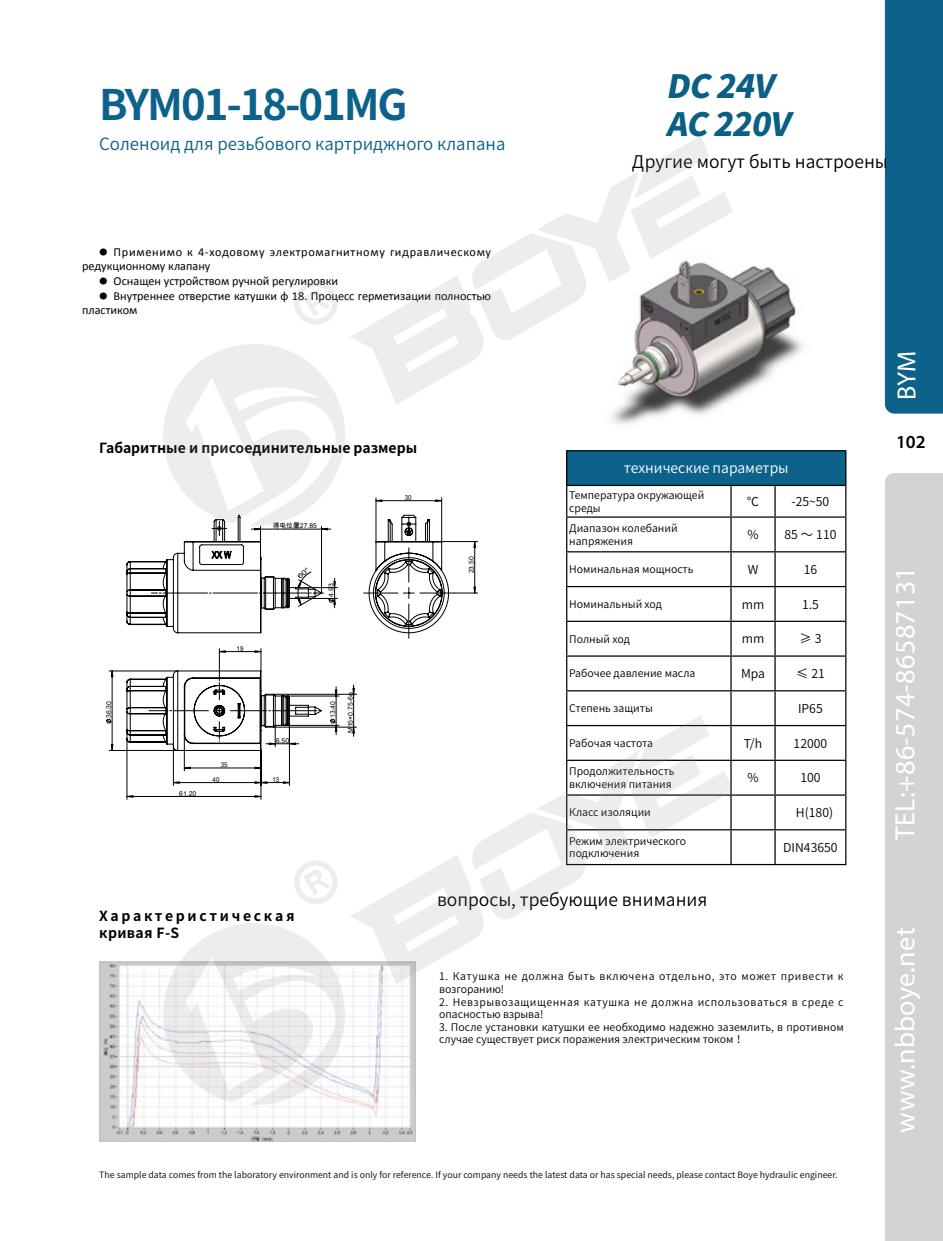
<style>
.page{position:relative;width:943px;height:1241px;background:#fff}
.page>*{position:absolute;margin:0;border:0;box-sizing:border-box;transform-origin:0 0}
.t1{font:700 42px "Source Han Sans CN";letter-spacing:-.05em;color:#0c628a}
.t2{font:italic 800 32.02px/38.5px "Source Han Sans CN";color:#0a5f85}
.t3{font:28px "Myriad Variable Concept";letter-spacing:.01em;color:#fff}
.t4{font:26.25px "Myriad Variable Concept";color:#fff}
.t5{font:18.38px "Myriad Variable Concept";color:#040000}
.t6{font:17.5px "Source Han Sans CN";color:#000}
.t7{font:16.8px "Source Han Sans CN";color:#0a5f85}
.t8{font:700 14px "Source Han Sans CN";color:#000}
.t9{font:700 14px/16.8px "Source Han Sans CN";letter-spacing:.19em;color:#000}
.t10{font:14px "Source Han Sans CN";color:#fff}
.t11{font:12.25px/14.7px "Calibri";color:#000}
.t12{font:12.25px/14.7px "Calibri";letter-spacing:.055em;color:#000}
.t13{font:12.25px "Source Han Sans CN";color:#000}
.t14{font:10.5px/12.6px "Source Han Sans CN";color:#000}
.t15{font:10.5px/12.6px "Source Han Sans CN";letter-spacing:.06em;color:#000}
.t16{font:8.75px "Source Han Sans CN";letter-spacing:.005em;color:#000}
.t17{font:6.83px "Arial Unicode MS";color:#040000}
.t18{font:6.83px "Arial Unicode MS";color:#040000;scale:.9 1}
.s1{font-family:"Source Han Sans CN";font-size:7.88px}
</style>
<div class="page">
<div style="left:885px;top:473px;width:58px;height:767px;background:#d3d3d4"></div>
<div style="left:884px;top:0;width:59px;height:413px;background:#0c628a"></div>
<img style="left:732px;top:265px;width:71px;height:134px">
<svg style="left:106px;top:718px;width:5px;height:5px"></svg>
<hr style="left:673px;top:471px;width:1px;height:350px;background:#000">
<hr style="left:99px;top:882px;width:403px;height:1px;background:#000">
<hr style="left:99px;top:471px;width:1px;height:350px;background:#000">
<hr style="left:99px;top:471px;width:403px;height:1px;background:#000">
<hr style="left:665px;top:471px;width:1px;height:350px;background:#000">
<hr style="left:99px;top:874px;width:403px;height:1px;background:#000">
<hr style="left:109px;top:670px;width:69px;height:1px;background:#000">
<hr style="left:109px;top:750px;width:69px;height:1px;background:#000">
<img style="left:99px;top:961px;width:317px;height:180px">
<div style="left:566px;top:450px;width:279px;height:35px;background:#0c628a"></div>
<hr style="left:731px;top:450px;width:44px;height:1px;background:#000">
<hr style="left:775px;top:450px;width:71px;height:1px;background:#000">
<hr style="left:845px;top:451px;width:1px;height:34px;background:#000">
<hr style="left:731px;top:485px;width:44px;height:1px;background:#000">
<hr style="left:775px;top:485px;width:71px;height:1px;background:#000">
<hr style="left:774px;top:486px;width:1px;height:30px;background:#000">
<hr style="left:845px;top:486px;width:1px;height:30px;background:#000">
<hr style="left:731px;top:516px;width:44px;height:1px;background:#000">
<hr style="left:775px;top:516px;width:71px;height:1px;background:#000">
<hr style="left:774px;top:517px;width:1px;height:34px;background:#000">
<hr style="left:845px;top:517px;width:1px;height:34px;background:#000">
<hr style="left:731px;top:551px;width:44px;height:1px;background:#000">
<hr style="left:775px;top:551px;width:71px;height:1px;background:#000">
<hr style="left:774px;top:552px;width:1px;height:34px;background:#000">
<hr style="left:845px;top:552px;width:1px;height:34px;background:#000">
<hr style="left:731px;top:586px;width:44px;height:1px;background:#000">
<hr style="left:775px;top:586px;width:71px;height:1px;background:#000">
<hr style="left:774px;top:587px;width:1px;height:33px;background:#000">
<hr style="left:845px;top:587px;width:1px;height:33px;background:#000">
<hr style="left:566px;top:622px;width:1px;height:33px;background:#000">
<hr style="left:731px;top:620px;width:44px;height:2px;background:#000">
<hr style="left:730px;top:622px;width:1px;height:33px;background:#000">
<hr style="left:775px;top:620px;width:71px;height:2px;background:#000">
<hr style="left:774px;top:622px;width:1px;height:33px;background:#000">
<hr style="left:845px;top:622px;width:1px;height:33px;background:#000">
<hr style="left:731px;top:655px;width:44px;height:1px;background:#000">
<hr style="left:775px;top:655px;width:71px;height:1px;background:#000">
<hr style="left:774px;top:656px;width:1px;height:34px;background:#000">
<hr style="left:845px;top:656px;width:1px;height:34px;background:#000">
<hr style="left:731px;top:690px;width:44px;height:1px;background:#000">
<hr style="left:775px;top:690px;width:71px;height:1px;background:#000">
<hr style="left:774px;top:691px;width:1px;height:33px;background:#000">
<hr style="left:845px;top:691px;width:1px;height:33px;background:#000">
<hr style="left:731px;top:724px;width:44px;height:2px;background:#000">
<hr style="left:775px;top:724px;width:71px;height:2px;background:#000">
<hr style="left:774px;top:726px;width:1px;height:33px;background:#000">
<hr style="left:845px;top:726px;width:1px;height:33px;background:#000">
<hr style="left:731px;top:759px;width:44px;height:1px;background:#000">
<hr style="left:775px;top:759px;width:71px;height:1px;background:#000">
<hr style="left:774px;top:760px;width:1px;height:34px;background:#000">
<hr style="left:845px;top:760px;width:1px;height:34px;background:#000">
<hr style="left:731px;top:794px;width:44px;height:1px;background:#000">
<hr style="left:775px;top:794px;width:71px;height:1px;background:#000">
<hr style="left:774px;top:795px;width:1px;height:34px;background:#000">
<hr style="left:845px;top:795px;width:1px;height:34px;background:#000">
<hr style="left:731px;top:829px;width:44px;height:1px;background:#000">
<hr style="left:775px;top:829px;width:71px;height:1px;background:#000">
<hr style="left:774px;top:830px;width:1px;height:33px;background:#000">
<hr style="left:845px;top:830px;width:1px;height:33px;background:#000">
<hr style="left:731px;top:863px;width:44px;height:2px;background:#000">
<hr style="left:775px;top:863px;width:71px;height:2px;background:#000">
<svg style="left:126px;top:648px;width:606px;height:457px"></svg>
<svg style="left:126px;top:136px;width:606px;height:502px"></svg>
<h1 class="t1" style="left:99px;top:81px;width:310px">BYM01-18-01MG</h1>
<h3 class="t7" style="left:99px;top:134px;width:407px">Соленоид для резьбового картриджного клапана</h3>
<h2 class="t2" style="left:665px;top:67px;width:141px">DC24V<br>AC220V</h2>
<h3 class="t6" style="left:632px;top:151px;width:257px">Другие могут быть настроены</h3>
<p class="t12" style="left:82px;top:244px;width:410px;text-indent:17px"><span class="s1">●</span> Применимо к 4-ходовому электромагнитному гидравлическому редукционному клапану</p>
<p class="t11" style="left:99px;top:273px;width:240px"><span class="s1">●</span> Оснащен устройством ручной регулировки</p>
<p class="t11" style="left:82px;top:288px;width:410px;text-indent:17px"><span class="s1">●</span> Внутреннее отверстие катушки φ 18. Процесс герметизации полностью пластиком</p>
<h3 class="t8" style="left:99px;top:439px;width:319px">Габаритные и присоединительные размеры</h3>
<p class="t17" style="left:104px;top:718px;width:18px;rotate:-90deg">36.30</p>
<p class="t18" style="left:237px;top:643px;width:9px">19</p>
<p class="t17" style="left:179px;top:788px;width:18px">61.20</p>
<p class="t18" style="left:221px;top:759px;width:9px">35</p>
<p class="t18" style="left:213px;top:774px;width:9px">40</p>
<p class="t17" style="left:273px;top:520px;width:46px">得电位置27.85</p>
<p class="t17" style="left:326px;top:597px;width:15px;rotate:-90deg">4.93</p>
<p class="t17" style="left:276px;top:735px;width:15px">6.50</p>
<p class="t18" style="left:272px;top:774px;width:9px">13</p>
<p class="t17" style="left:328px;top:718px;width:18px;rotate:-90deg">13.40</p>
<p class="t17" style="left:345px;top:733px;width:42px;rotate:-90deg">M15×0.75-6g</p>
<h3 class="t9" style="left:99px;top:907px;width:197px">Характеристическая кривая F-S</h3>
<p class="t18" style="left:404px;top:492px;width:9px">30</p>
<h3 class="t10" style="left:624px;top:460px;width:166px">технические параметры</h3>
<p class="t14" style="left:569px;top:489px;width:137px">Температура окружающей среды</p>
<p class="t13" style="left:747px;top:494px;width:14px">℃</p>
<p class="t13" style="left:791px;top:494px;width:39px">-25~50</p>
<p class="t14" style="left:569px;top:522px;width:110px">Диапазон колебаний напряжения</p>
<p class="t13" style="left:747px;top:527px;width:13px">%</p>
<p class="t13" style="left:784px;top:527px;width:54px">85 ～ 110</p>
<p class="t14" style="left:569px;top:563px;width:126px">Номинальная мощность</p>
<p class="t13" style="left:747px;top:562px;width:12px">W</p>
<p class="t13" style="left:803px;top:562px;width:15px">16</p>
<p class="t14" style="left:569px;top:598px;width:94px">Номинальный ход</p>
<p class="t13" style="left:741px;top:597px;width:24px">mm</p>
<p class="t13" style="left:802px;top:597px;width:18px">1.5</p>
<p class="t14" style="left:569px;top:632px;width:62px">Полный ход</p>
<p class="t13" style="left:741px;top:632px;width:24px">mm</p>
<p class="t13" style="left:799px;top:632px;width:24px">≥3</p>
<p class="t14" style="left:569px;top:667px;width:128px">Рабочее давление масла</p>
<p class="t13" style="left:741px;top:666px;width:26px">Mpa</p>
<p class="t13" style="left:796px;top:666px;width:30px">≤ 21</p>
<p class="t14" style="left:569px;top:702px;width:85px">Степень защиты</p>
<p class="t13" style="left:798px;top:701px;width:26px">IP65</p>
<p class="t14" style="left:569px;top:737px;width:85px">Рабочая частота</p>
<p class="t13" style="left:744px;top:736px;width:20px">T/h</p>
<p class="t13" style="left:793px;top:736px;width:35px">12000</p>
<p class="t14" style="left:569px;top:765px;width:107px">Продолжительность включения питания</p>
<p class="t13" style="left:747px;top:770px;width:13px">%</p>
<p class="t13" style="left:800px;top:770px;width:22px">100</p>
<p class="t14" style="left:569px;top:806px;width:83px">Класс изоляции</p>
<p class="t13" style="left:796px;top:805px;width:39px">H(180)</p>
<p class="t14" style="left:569px;top:834px;width:118px">Режим электрического подключения</p>
<p class="t13" style="left:783px;top:840px;width:56px">DIN43650</p>
<h3 class="t6" style="left:437px;top:889px;width:272px">вопросы, требующие внимания</h3>
<p class="t17" style="left:466px;top:573px;width:18px;rotate:-90deg">23.50</p>
<p class="t15" style="left:439px;top:970px;width:406px">1. Катушка не должна быть включена отдельно, это может привести к возгоранию!</p>
<p class="t15" style="left:439px;top:995px;width:406px">2. Невзрывозащищенная катушка не должна использоваться в среде с опасностью взрыва!</p>
<p class="t14" style="left:439px;top:1020px;width:406px">3. После установки катушки ее необходимо надежно заземлить, в противном случае существует риск поражения электрическим током ！</p>
<p class="t16" style="left:99px;top:1169px;width:740px">The sample data comes from the laboratory environment and is only for reference. If your company needs the latest data or has special needs, please contact Boye hydraulic engineer.</p>
<h3 class="t4" style="left:891px;top:400px;width:50px;rotate:-90deg">BYM</h3>
<h3 class="t5" style="left:896px;top:431px;width:31px">102</h3>
<h3 class="t3" style="left:888px;top:840px;width:275px;rotate:-90deg">TEL:+86-574-86587131</h3>
<h3 class="t3" style="left:888px;top:1132px;width:207px;rotate:-90deg">www.nbboye.net</h3>
</div>
